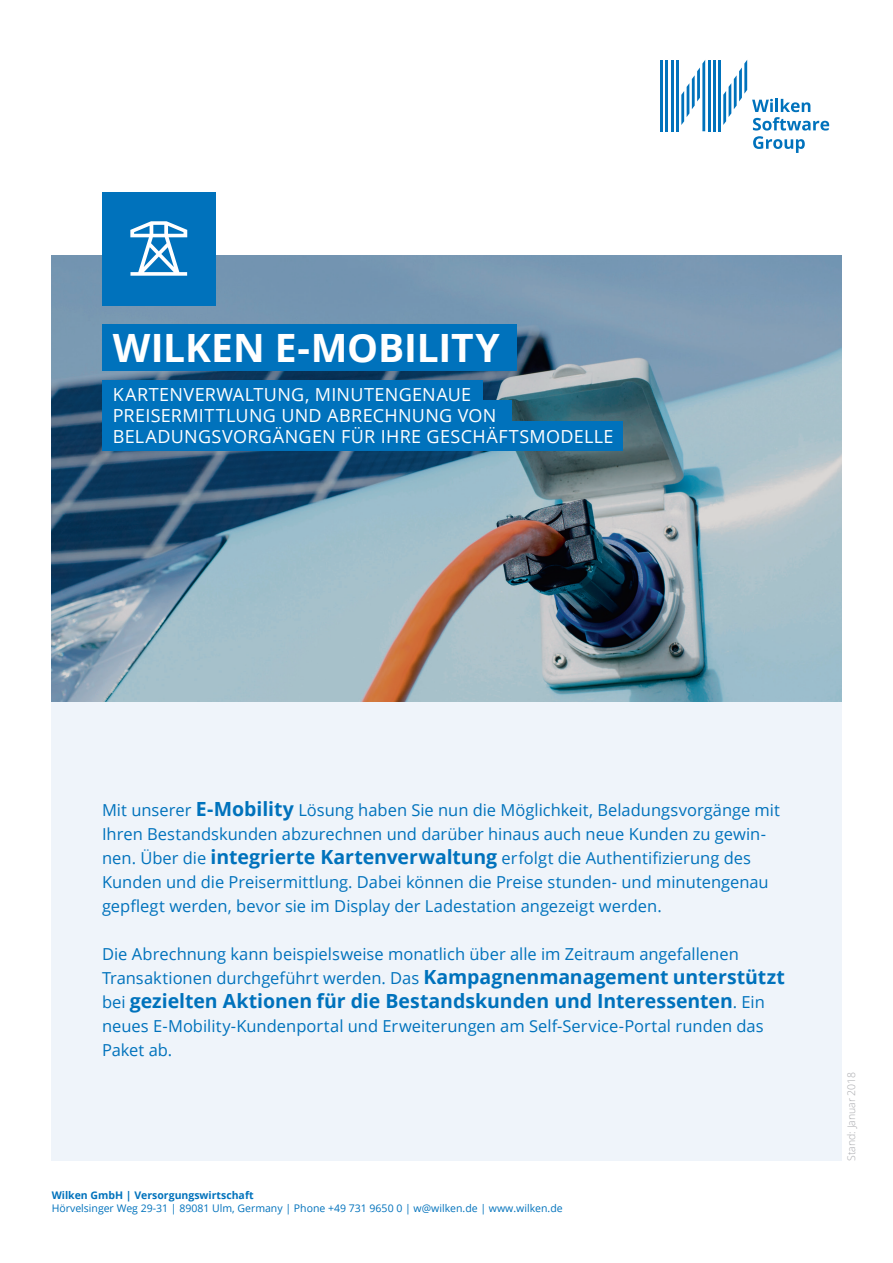
<style>
.page{position:relative;width:893px;height:1263px;background:#fff}
.page>*{position:absolute;margin:0;border:0;box-sizing:border-box;transform-origin:0 0}
.t1{font:700 39px "Open Sans";letter-spacing:-.005em;color:#fff}
.t2{font:700 19.5px "Open Sans";color:#0072bc}
.t3{font:18px/21px "Open Sans";letter-spacing:.015em;color:#fff}
.t4{font:16.5px/24px "Open Sans";color:#0072bc}
.t5{font:10.5px "Open Sans";color:#0072bc}
.t6{font:700 10.5px "Open Sans";color:#0072bc}
.t7{font:300 10.5px "Open Sans";color:#a8a9ad}
.s1{font-weight:700;font-size:19.5px}
.s2{font-weight:400;font-size:16.5px}
</style>
<div class="page">
<div style="left:51px;top:702px;width:791px;height:459px;background:#eff4fa"></div>
<hr style="left:660px;top:60px;width:3px;height:71px;background:#0072bc">
<hr style="left:665px;top:60px;width:3px;height:71px;background:#0072bc">
<hr style="left:671px;top:60px;width:3px;height:71px;background:#0072bc">
<hr style="left:676px;top:60px;width:3px;height:71px;background:#0072bc">
<svg style="left:681px;top:60px;width:24px;height:71px"></svg>
<hr style="left:708px;top:60px;width:2px;height:71px;background:#0072bc">
<hr style="left:713px;top:60px;width:3px;height:71px;background:#0072bc">
<hr style="left:718px;top:60px;width:3px;height:71px;background:#0072bc">
<svg style="left:723px;top:60px;width:106px;height:93px"></svg>
<img style="left:52px;top:255px;width:790px;height:447px">
<div style="left:102px;top:192px;width:114px;height:114px;background:#0072bc"></div>
<svg style="left:130px;top:221px;width:57px;height:55px"></svg>
<div style="left:102px;top:324px;width:415px;height:47px;background:#0072bc"></div>
<div style="left:102px;top:380px;width:381px;height:30px;background:#0072bc"></div>
<div style="left:102px;top:400px;width:409px;height:29px;background:#0072bc"></div>
<div style="left:102px;top:421px;width:521px;height:30px;background:#0072bc"></div>
<p class="t1" style="left:113px;top:320px;width:389px">WILKEN E-MOBILITY</p>
<p class="t3" style="left:113px;top:384px;width:502px">KARTENVERWALTUNG, MINUTENGENAUE<br>PREISERMITTLUNG UND ABRECHNUNG VON<br>BELADUNGSVORGÄNGEN FÜR IHRE GESCHÄFTSMODELLE</p>
<p class="t4" style="left:102px;top:797px;width:679px">Mit unserer <span class="s1">E-Mobility</span> Lösung haben Sie nun die Möglichkeit, Beladungsvorgänge mit Ihren Bestandskunden abzurechnen und darüber hinaus auch neue Kunden zu gewin&shy;nen. Über die <span class="s1">integrierte Kartenverwaltung</span> erfolgt die Authentifizierung des Kunden und die Preisermittlung. Dabei können die Preise stunden- und minutengenau gepflegt werden, bevor sie im Display der Ladestation angezeigt werden.</p>
<p class="t4" style="left:102px;top:941px;width:638px">Die Abrechnung kann beispielsweise monatlich über alle im Zeitraum angefallenen</p>
<p class="t4" style="left:102px;top:965px;width:684px">Transaktionen durchgeführt werden. Das <span class="s1">Kampagnenmanagement unterstützt</span></p>
<p class="t2" style="left:102px;top:987px;width:664px"><span class="s2">bei</span> gezielten Aktionen für die Bestandskunden und Interessenten<span class="s2">. Ein</span></p>
<p class="t4" style="left:102px;top:1013px;width:663px">neues E-Mobility-Kundenportal und Erweiterungen am Self-Service-Portal runden das<br>Paket ab.</p>
<p class="t6" style="left:52px;top:1187px;width:203px">Wilken GmbH | Versorgungswirtschaft</p>
<p class="t5" style="left:52px;top:1201px;width:512px">Hörvelsinger Weg 29-31 | 89081 Ulm, Germany | Phone +49 731 9650 0 | w@wilken.de | www.wilken.de</p>
<p class="t7" style="left:844px;top:1161px;width:91px;rotate:-90deg">Stand: Januar 2018</p>
</div>
